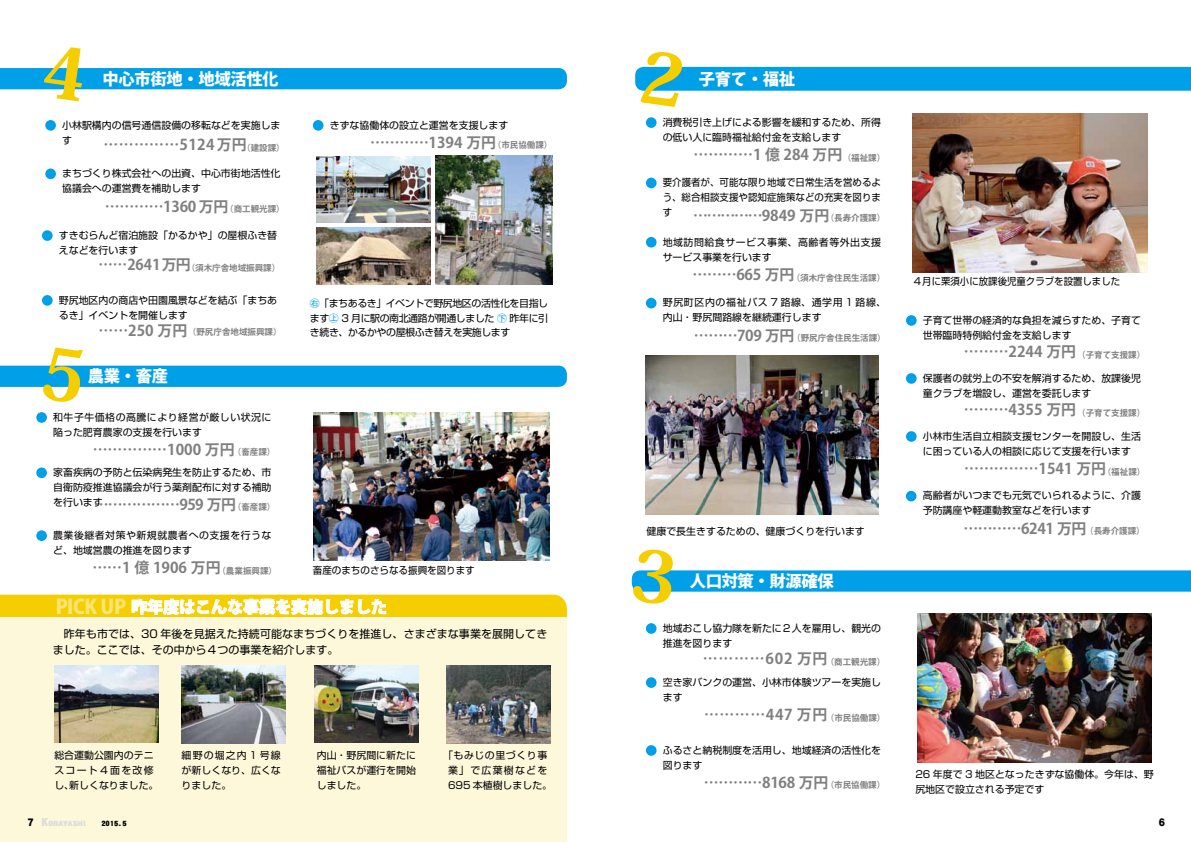
<style>
.page{position:relative;width:1191px;height:842px;background:#fff}
.page>*{position:absolute;margin:0;border:0;box-sizing:border-box;transform-origin:0 0}
.t1{font:800 19.8px "Koz Go Pro";letter-spacing:-.02em;color:#fff}
.t2{font:800 16.3px "Koz Go Pro";letter-spacing:-.02em;color:#fff}
.t3{font:700 14.9px "Koz Go Pro";color:#808080}
.t4{font:11px/15.9px "Shin Go Pro";letter-spacing:.005em;color:#000}
.t5{font:10.6px "DF Gothic EB WINP RKSJ H";color:#000}
.t6{font:9.9px/14.9px "Shin Go Pro";color:#000}
.t7{font:9.9px/14.9px "Shin Go Pro";letter-spacing:.05em;color:#000}
.t8{font:9.9px/14.9px "Shin Go Pro";color:#000;scale:.95 1}
.t9{font:9.9px/14.9px "Shin Go Pro";letter-spacing:.055em;color:#000;text-align:center}
.t10{font:9.9px/14.9px "Shin Go Pro";letter-spacing:.03em;color:#000}
.t11{font:9.9px "Shin Go Pro";color:#000;scale:.96 1}
.t12{font:9.9px "Shin Go Pro";letter-spacing:.125em;color:#000}
.t13{font:700 8.5px "Koz Go Pro";color:#808080}
.t14{font:7.3px "DF Gothic UB WIN RKSJ H";letter-spacing:-.04em;color:#dcdddd;scale:1.48 1}
.t15{font:7.3px "DF Gothic UB WIN RKSJ H";color:#000;scale:1.16 1}
.s1{color:#00a0e9}
.s2{font-size:11.3px}
</style>
<div class="page">
<img style="left:912px;top:113px;width:235px;height:159px">
<img style="left:646px;top:355px;width:232px;height:160px">
<div style="left:0;top:595px;width:567px;height:22px;background:#f5ce00"></div>
<img style="left:314px;top:412px;width:235px;height:148px">
<div style="left:0;top:617px;width:567px;height:225px;background:#fef8db"></div>
<img style="left:54px;top:665px;width:104px;height:77px">
<svg style="left:132px;top:599px;width:254px;height:16px"></svg>
<img style="left:182px;top:666px;width:103px;height:77px">
<img style="left:315px;top:665px;width:103px;height:77px">
<img style="left:446px;top:665px;width:104px;height:78px">
<img style="left:316px;top:157px;width:114px;height:65px">
<img style="left:436px;top:156px;width:117px;height:128px">
<img style="left:316px;top:228px;width:114px;height:56px">
<img style="left:917px;top:613px;width:234px;height:149px">
<div style="left:646px;top:298px;width:10px;height:10px;background:#00a0e9;border-radius:50%"></div>
<div style="left:646px;top:237px;width:10px;height:11px;background:#00a0e9;border-radius:50%"></div>
<div style="left:646px;top:178px;width:10px;height:10px;background:#00a0e9;border-radius:50%"></div>
<div style="left:906px;top:491px;width:10px;height:10px;background:#00a0e9;border-radius:50%"></div>
<div style="left:906px;top:373px;width:10px;height:11px;background:#00a0e9;border-radius:50%"></div>
<div style="left:906px;top:431px;width:10px;height:11px;background:#00a0e9;border-radius:50%"></div>
<div style="left:906px;top:315px;width:10px;height:11px;background:#00a0e9;border-radius:50%"></div>
<div style="left:646px;top:117px;width:10px;height:11px;background:#00a0e9;border-radius:50%"></div>
<div style="left:646px;top:623px;width:10px;height:11px;background:#00a0e9;border-radius:50%"></div>
<div style="left:646px;top:677px;width:10px;height:11px;background:#00a0e9;border-radius:50%"></div>
<div style="left:646px;top:745px;width:10px;height:11px;background:#00a0e9;border-radius:50%"></div>
<div style="left:313px;top:120px;width:10px;height:11px;background:#00a0e9;border-radius:50%"></div>
<div style="left:36px;top:530px;width:11px;height:11px;background:#00a0e9;border-radius:50%"></div>
<div style="left:36px;top:467px;width:11px;height:11px;background:#00a0e9;border-radius:50%"></div>
<div style="left:45px;top:168px;width:11px;height:11px;background:#00a0e9;border-radius:50%"></div>
<div style="left:36px;top:412px;width:11px;height:11px;background:#00a0e9;border-radius:50%"></div>
<div style="left:45px;top:120px;width:11px;height:11px;background:#00a0e9;border-radius:50%"></div>
<div style="left:42px;top:230px;width:11px;height:11px;background:#00a0e9;border-radius:50%"></div>
<div style="left:42px;top:295px;width:11px;height:11px;background:#00a0e9;border-radius:50%"></div>
<svg style="left:635px;top:66px;width:556px;height:25px;background:#0ca4ea"></svg>
<svg style="left:631px;top:570px;width:560px;height:22px;background:#09a3e9"></svg>
<svg style="left:0;top:68px;width:567px;height:22px;background:#08a3e9"></svg>
<svg style="left:0;top:365px;width:567px;height:22px;background:#08a3e9"></svg>
<h2 class="t2" style="left:102px;top:68px;width:178px">中心市街地・地域活性化</h2>
<p class="t6" style="left:62px;top:116px;width:220px">小林駅構内の信号通信設備の移転などを実施しま</p>
<p class="t13" style="left:242px;top:142px;width:44px">（建設課(</p>
<p class="t6" style="left:62px;top:131px;width:11px">す</p>
<h3 class="t3" style="left:104px;top:135px;width:144px">……………5124 万円</h3>
<p class="t6" style="left:62px;top:165px;width:220px">まちづくり株式会社への出資、中心市街地活性化協議会への運営費を補助します</p>
<p class="t13" style="left:225px;top:203px;width:61px">（商工観光課(</p>
<h3 class="t3" style="left:105px;top:197px;width:125px">…………1360 万円</h3>
<p class="t6" style="left:59px;top:226px;width:220px">すきむらんど宿泊施設「かるかや」の屋根ふき替えなどを行います</p>
<p class="t13" style="left:187px;top:262px;width:95px">（須木庁舎地域振興課(</p>
<h3 class="t3" style="left:98px;top:255px;width:94px">……2641万円</h3>
<p class="t6" style="left:59px;top:291px;width:220px">野尻地区内の商店や田園風景などを結ぶ「まちあるき」イベントを開催します</p>
<p class="t13" style="left:188px;top:326px;width:95px">（野尻庁舎地域振興課(</p>
<h3 class="t3" style="left:98px;top:321px;width:90px">……250 万円</h3>
<h2 class="t2" style="left:88px;top:365px;width:82px">農業・畜産</h2>
<p class="t7" style="left:53px;top:408px;width:220px">和牛子牛価格の高騰により経営が厳しい状況に陥った肥育農家の支援を行います</p>
<p class="t13" style="left:233px;top:446px;width:44px">（畜産課(</p>
<h3 class="t3" style="left:93px;top:440px;width:143px">……………1000 万円</h3>
<p class="t6" style="left:53px;top:464px;width:220px">家畜疾病の予防と伝染病発生を防止するため、市自衛防疫推進協議会が行う薬剤配布に対する補助</p>
<p class="t13" style="left:233px;top:501px;width:44px">（畜産課(</p>
<p class="t6" style="left:53px;top:493px;width:51px">を行います</p>
<h3 class="t3" style="left:94px;top:495px;width:144px">………………959 万円</h3>
<p class="t6" style="left:330px;top:116px;width:180px">きずな協働体の設立と運営を支援します</p>
<p class="t13" style="left:493px;top:140px;width:61px">（市民協働課(</p>
<h3 class="t3" style="left:370px;top:133px;width:127px">…………1394 万円</h3>
<p class="t6" style="left:310px;top:294px;width:240px;text-align:justify"><span class="s1">㊨</span>「まちあるき」イベントで野尻地区の活性化を目指します<span class="s1">㊤</span> 3 月に駅の南北通路が開通しました<span class="s1">㊦</span>昨年に引き続き、かるかやの屋根ふき替えを実施します</p>
<p class="t7" style="left:53px;top:526px;width:220px">農業後継者対策や新規就農者への支援を行うなど、地域営農の推進を図ります</p>
<p class="t13" style="left:217px;top:565px;width:61px">（農業振興課(</p>
<h3 class="t3" style="left:92px;top:558px;width:130px">……1 億 1906 万円</h3>
<p class="t11" style="left:313px;top:562px;width:170px">畜産のまちのさらなる振興を図ります</p>
<h2 class="t2" style="left:131px;top:596px;width:257px">昨年度はこんな事業を実施しました</h2>
<h1 class="t1" style="left:55px;top:594px;width:72px">PICK UP</h1>
<p class="t4" style="left:53px;top:624px;width:496px">　昨年も市では、30 年後を見据えた持続可能なまちづくりを推進し、さまざまな事業を展開してきました。ここでは、その中から４つの事業を紹介します。</p>
<p class="t6" style="left:54px;top:746px;width:101px">総合運動公園内のテニ</p>
<p class="t12" style="left:54px;top:762px;width:101px">スコート４面を改修</p>
<p class="t6" style="left:69px;top:776px;width:91px">新しくなりました。</p>
<p class="t6" style="left:54px;top:776px;width:21px">し、</p>
<p class="t5" style="left:27px;top:816px;width:8px">7</p>
<p class="t14" style="left:42px;top:820px;width:32px"><span class="s2">K</span>OBAYASHI</p>
<p class="t15" style="left:101px;top:820px;width:23px">2015.5</p>
<p class="t6" style="left:182px;top:746px;width:101px;text-align:justify">細野の堀之内 1 号線が新しくなり、広くなりました。</p>
<p class="t6" style="left:317px;top:746px;width:101px;text-align:justify">内山・野尻間に新たに福祉バスが運行を開始しました。</p>
<p class="t9" style="left:443px;top:746px;width:111px">「もみじの里づくり事業」で広葉樹などを<br>695 本植樹しました。</p>
<h2 class="t2" style="left:699px;top:68px;width:98px">子育て・福祉</h2>
<p class="t6" style="left:662px;top:114px;width:220px">消費税引き上げによる影響を緩和するため、所得の低い人に臨時福祉給付金を支給します</p>
<p class="t13" style="left:842px;top:152px;width:44px">（福祉課(</p>
<h3 class="t3" style="left:693px;top:145px;width:150px">…………1 億 284 万円</h3>
<p class="t8" style="left:662px;top:174px;width:231px">要介護者が、可能な限り地域で日常生活を営めるよう、総合相談支援や認知症施策などの充実を図りま</p>
<p class="t13" style="left:825px;top:213px;width:61px">（長寿介護課(</p>
<p class="t8" style="left:662px;top:204px;width:11px">す</p>
<h3 class="t3" style="left:693px;top:206px;width:137px">……………9849 万円</h3>
<p class="t9" style="left:662px;top:233px;width:220px;text-align:left">地域訪問給食サービス事業、高齢者等外出支援サービス事業を行います</p>
<p class="t13" style="left:791px;top:272px;width:95px">（須木庁舎住民生活課(</p>
<h3 class="t3" style="left:692px;top:265px;width:103px">………665 万円</h3>
<p class="t10" style="left:663px;top:294px;width:225px">野尻町区内の福祉バス 7 路線、通学用 1 路線、内山・野尻間路線を継続運行します</p>
<p class="t13" style="left:792px;top:332px;width:95px">（野尻庁舎住民生活課(</p>
<h3 class="t3" style="left:694px;top:325px;width:102px">………709 万円</h3>
<p class="t6" style="left:646px;top:522px;width:220px">健康で長生きするための、健康づくりを行います</p>
<h2 class="t2" style="left:689px;top:571px;width:146px">人口対策・財源確保</h2>
<p class="t6" style="left:663px;top:619px;width:220px">地域おこし協力隊を新たに２人を雇用し、観光の推進を図ります</p>
<p class="t13" style="left:825px;top:656px;width:61px">（商工観光課(</p>
<h3 class="t3" style="left:703px;top:649px;width:126px">…………602 万円</h3>
<p class="t6" style="left:663px;top:673px;width:220px">空き家バンクの運営、小林市体験ツアーを実施します</p>
<p class="t13" style="left:826px;top:712px;width:61px">（市民協働課(</p>
<h3 class="t3" style="left:704px;top:705px;width:125px">…………447 万円</h3>
<p class="t6" style="left:663px;top:741px;width:220px">ふるさと納税制度を活用し、地域経済の活性化を図ります</p>
<p class="t13" style="left:825px;top:779px;width:61px">（市民協働課(</p>
<h3 class="t3" style="left:704px;top:773px;width:126px">…………8168 万円</h3>
<p class="t8" style="left:912px;top:273px;width:220px">４月に栗須小に放課後児童クラブを設置しました</p>
<p class="t6" style="left:922px;top:311px;width:220px">子育て世帯の経済的な負担を減らすため、子育て世帯臨時特例給付金を支給します</p>
<p class="t13" style="left:1077px;top:349px;width:70px">（子育て支援課(</p>
<h3 class="t3" style="left:964px;top:342px;width:114px">………2244 万円</h3>
<p class="t6" style="left:922px;top:369px;width:220px">保護者の就労上の不安を解消するため、放課後児童クラブを増設し、運営を委託します</p>
<p class="t13" style="left:1077px;top:407px;width:70px">（子育て支援課(</p>
<h3 class="t3" style="left:964px;top:400px;width:114px">………4355 万円</h3>
<p class="t6" style="left:922px;top:427px;width:220px">小林市生活自立相談支援センターを開設し、生活に困っている人の相談に応じて支援を行います</p>
<p class="t13" style="left:1102px;top:467px;width:44px">（福祉課(</p>
<h3 class="t3" style="left:964px;top:459px;width:143px">……………1541 万円</h3>
<p class="t6" style="left:922px;top:487px;width:220px">高齢者がいつまでも元気でいられるように、介護予防講座や軽運動教室などを行います</p>
<p class="t13" style="left:1085px;top:526px;width:61px">（長寿介護課(</p>
<h3 class="t3" style="left:963px;top:519px;width:125px">…………6241 万円</h3>
<p class="t6" style="left:915px;top:765px;width:240px">26 年度で 3 地区となったきずな協働体。今年は、野尻地区で設立される予定です</p>
<p class="t5" style="left:1158px;top:816px;width:8px">6</p>
</div>
